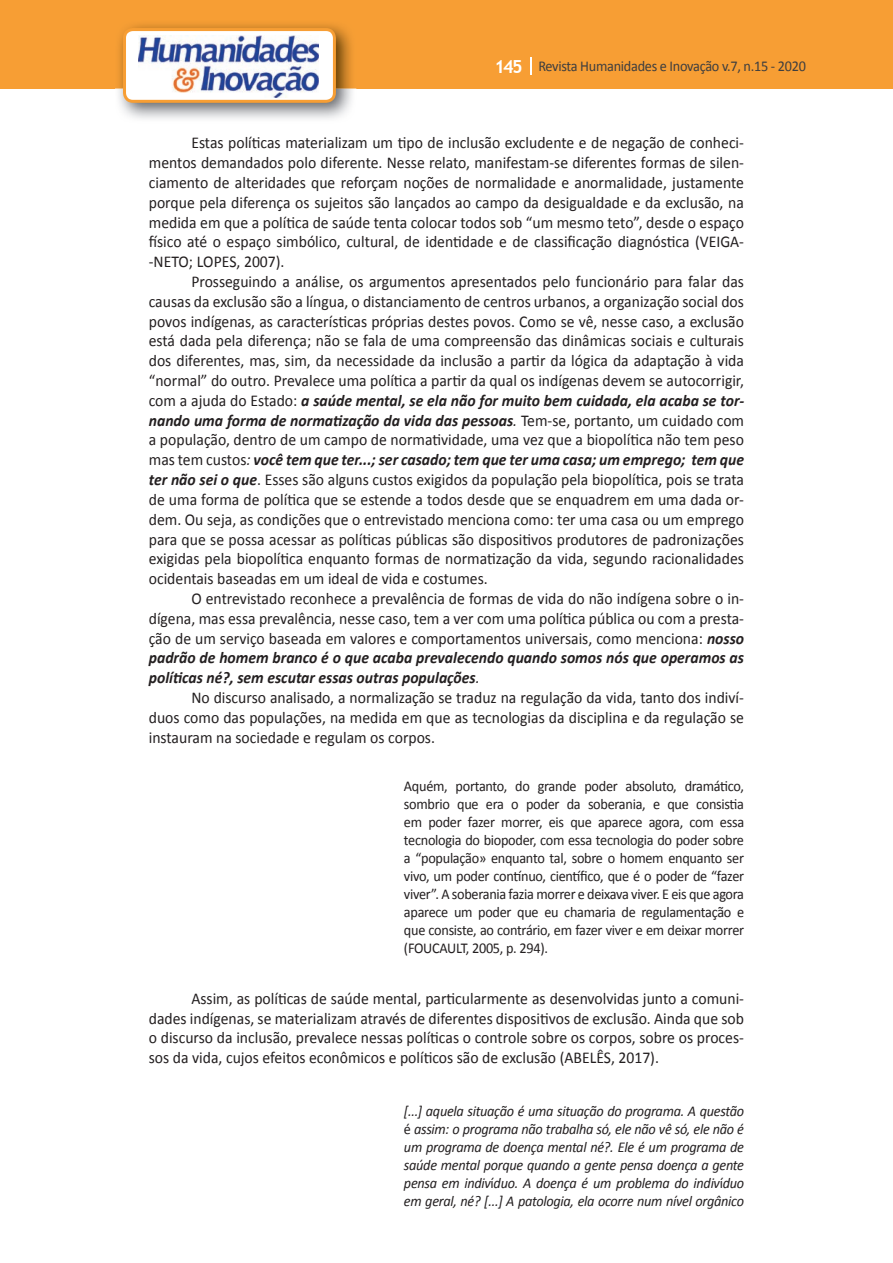
<style>
.page{position:relative;width:893px;height:1263px;background:#fff}
.page>*{position:absolute;margin:0;border:0;box-sizing:border-box;transform-origin:0 0}
.t1{font:16.5px/19.8px "Calibri";color:#231f20;text-align:justify;scale:.95 1}
.t2{font:15px/18px "Calibri";letter-spacing:-.02em;color:#231f20;text-align:justify;scale:.95 1}
.t3{font:italic 15px/18px "Calibri";letter-spacing:-.02em;color:#231f20;text-align:justify;scale:.95 1}
.t4{font:15px "Calibri";letter-spacing:-.02em;color:#3e3e3f;scale:.95 1}
.s1{font-family:"Trebuchet MS";font-weight:700;font-size:18px;color:#fff}
.s2{font-weight:700;font-style:italic}
.s3{font-style:italic}
.s4{font-style:normal}
</style>
<div class="page">
<div style="left:0;top:0;width:893px;height:88px;background:#f79e34"></div>
<svg style="left:530px;top:57px;width:2px;height:18px"></svg>
<img style="left:115px;top:24px;width:241px;height:95px">
<svg style="left:123px;top:28px;width:213px;height:75px"></svg>
<p class="t4" style="left:495px;top:57px;width:329px"><span class="s1">145</span> Revista Humanidades e Inovação v.7, n.15 - 2020</p>
<p class="t1" style="left:149px;top:133px;width:628px;text-indent:43px">Estas políticas materializam um tipo de inclusão excludente e de negação de conheci&shy;mentos demandados polo diferente. Nesse relato, manifestam-se diferentes formas de silen&shy;ciamento de alteridades que reforçam noções de normalidade e anormalidade, justamente porque pela diferença os sujeitos são lançados ao campo da desigualdade e da exclusão, na medida em que a política de saúde tenta colocar todos sob “um mesmo teto”, desde o espaço físico até o espaço simbólico, cultural, de identidade e de classificação diagnóstica (VEIGA--NETO; LOPES, 2007).</p>
<p class="t1" style="left:149px;top:272px;width:628px;text-indent:43px">Prosseguindo a análise, os argumentos apresentados pelo funcionário para falar das causas da exclusão são a língua, o distanciamento de centros urbanos, a organização social dos povos indígenas, as características próprias destes povos. Como se vê, nesse caso, a exclusão está dada pela diferença; não se fala de uma compreensão das dinâmicas sociais e culturais dos diferentes, mas, sim, da necessidade da inclusão a partir da lógica da adaptação à vida “normal” do outro. Prevalece uma política a partir da qual os indígenas devem se autocorrigir, com a ajuda do Estado: <span class="s2">a saúde mental, se ela não for muito bem cuidada, ela acaba se tor&shy;nando uma forma de normatização da vida das pessoas</span><span class="s3">.</span> Tem-se, portanto, um cuidado com a população, dentro de um campo de normatividade, uma vez que a biopolítica não tem peso mas tem custos<span class="s3">:</span> <span class="s2">você tem que ter...; ser casado; tem que ter uma casa; um emprego; tem que ter não sei o que</span>. Esses são alguns custos exigidos da população pela biopolítica, pois se trata de uma forma de política que se estende a todos desde que se enquadrem em uma dada or&shy;dem. Ou seja, as condições que o entrevistado menciona como: ter uma casa ou um emprego para que se possa acessar as políticas públicas são dispositivos produtores de padronizações exigidas pela biopolítica enquanto formas de normatização da vida, segundo racionalidades ocidentais baseadas em um ideal de vida e costumes.</p>
<p class="t1" style="left:149px;top:589px;width:628px;text-indent:43px">O entrevistado reconhece a prevalência de formas de vida do não indígena sobre o in&shy;dígena, mas essa prevalência, nesse caso, tem a ver com uma política pública ou com a presta&shy;ção de um serviço baseada em valores e comportamentos universais, como menciona: <span class="s2">nosso padrão de homem branco é o que acaba prevalecendo quando somos nós que operamos as políticas né?, sem escutar essas outras populações</span><span class="s3">.</span></p>
<p class="t1" style="left:149px;top:688px;width:628px;text-indent:43px">No discurso analisado, a normalização se traduz na regulação da vida, tanto dos indiví&shy;duos como das populações, na medida em que as tecnologias da disciplina e da regulação se instauram na sociedade e regulam os corpos.</p>
<p class="t2" style="left:404px;top:777px;width:360px">Aquém, portanto, do grande poder absoluto, dramático, sombrio que era o poder da soberania, e que consistia em poder fazer morrer, eis que aparece agora, com essa tecnologia do biopoder, com essa tecnologia do poder sobre a “população» enquanto tal, sobre o homem enquanto ser vivo, um poder contínuo, científico, que é o poder de “fazer viver”. A soberania fazia morrer e deixava viver. E eis que agora aparece um poder que eu chamaria de regulamentação e que consiste, ao contrário, em fazer viver e em deixar morrer (FOUCAULT, 2005, p. 294).</p>
<p class="t1" style="left:149px;top:988px;width:628px;text-indent:43px">Assim, as políticas de saúde mental, particularmente as desenvolvidas junto a comuni&shy;dades indígenas, se materializam através de diferentes dispositivos de exclusão. Ainda que sob o discurso da inclusão, prevalece nessas políticas o controle sobre os corpos, sobre os proces&shy;sos da vida, cujos efeitos econômicos e políticos são de exclusão (ABELÊS, 2017).</p>
<p class="t3" style="left:404px;top:1101px;width:360px">[...] aquela situação é uma situação do programa. A questão <span class="s4">é</span> assim: o programa não trabalha só, ele não vê só, ele não é um programa de doença mental né?. Ele é um programa de saúde mental porque quando a gente pensa doença a gente pensa em indiv<span class="s4">í</span>duo. A doença é um problema do indiv<span class="s4">í</span>duo em geral, né? [...] A patologia, ela ocorre num nível orgânico</p>
</div>
